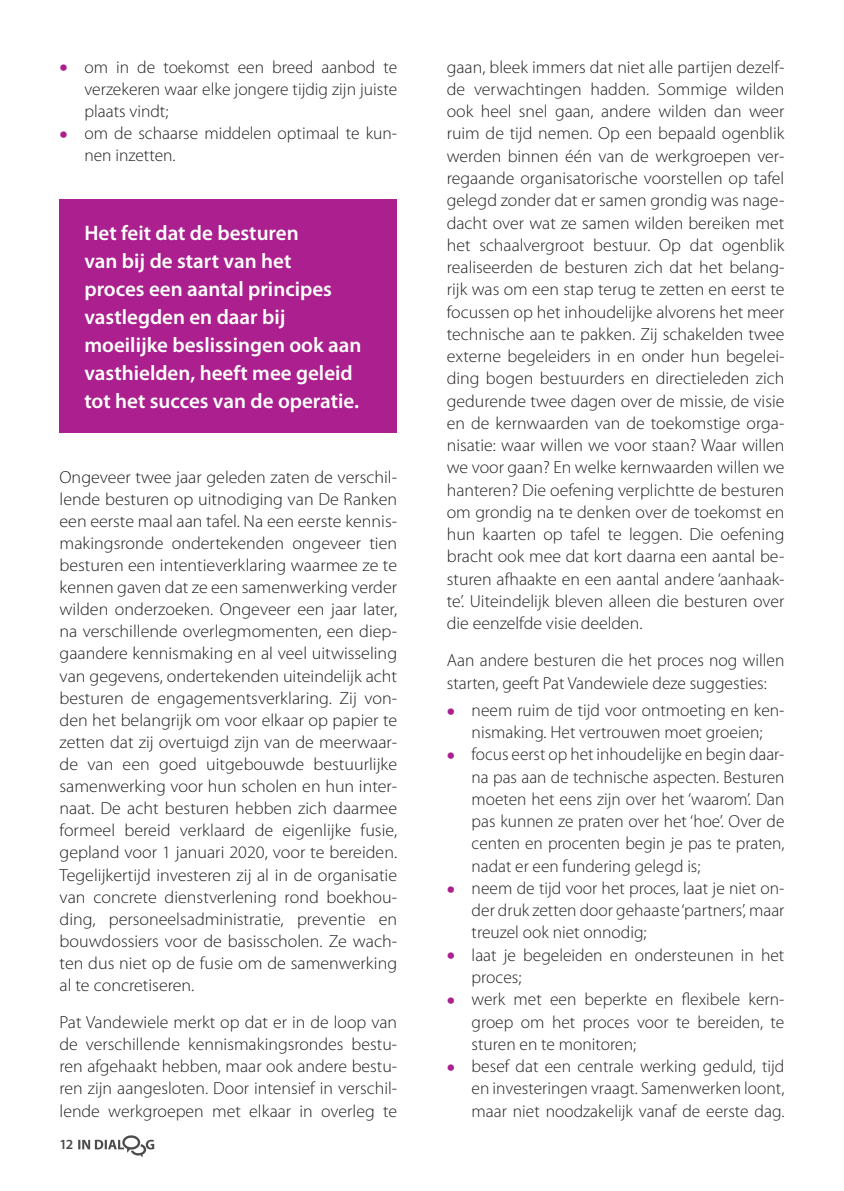
<style>
.page{position:relative;width:844px;height:1191px;background:#fff}
.page>*{position:absolute;margin:0;border:0;box-sizing:border-box;transform-origin:0 0}
.t1{font:600 21px/28px "Myriad Pro";color:#fff}
.t2{font:300 17.5px/22.2px "Myriad Pro";color:#231f20;text-align:justify}
.t3{font:600 14px "Myriad Pro";color:#4b4c4d}
.s1{font-weight:700;font-size:24.5px;color:#ab208e}
</style>
<div class="page">
<svg style="left:78px;top:1135px;width:76px;height:22px"></svg>
<div style="left:60px;top:199px;width:337px;height:234px;background:#ab208e"></div>
<p class="t2" style="left:84px;top:56px;width:314px;text-indent:-25px"><span class="s1">•</span> om in de toekomst een breed aanbod te verzekeren waar elke jongere tijdig zijn juiste plaats vindt;</p>
<p class="t2" style="left:84px;top:122px;width:314px;text-indent:-25px"><span class="s1">•</span> om de schaarse middelen optimaal te kun&shy;nen inzetten.</p>
<p class="t1" style="left:84px;top:219px;width:278px">Het feit dat de besturen<br>van bij de start van het<br>proces een aantal principes vastlegden en daar bij moeilijke beslissingen ook aan vasthielden, heeft mee geleid tot het succes van de operatie.</p>
<p class="t2" style="left:60px;top:466px;width:339px">Ongeveer twee jaar geleden zaten de verschil&shy;lende besturen op uitnodiging van De Ranken een eerste maal aan tafel. Na een eerste kennis&shy;makingsronde ondertekenden ongeveer tien besturen een intentieverklaring waarmee ze te kennen gaven dat ze een samenwerking verder wilden onderzoeken. Ongeveer een jaar later, na verschillende overlegmomenten, een diep&shy;gaandere kennismaking en al veel uitwisseling van gegevens, ondertekenden uiteindelijk acht besturen de engagementsverklaring. Zij von&shy;den het belangrijk om voor elkaar op papier te zetten dat zij overtuigd zijn van de meerwaar&shy;de van een goed uitgebouwde bestuurlijke samenwerking voor hun scholen en hun inter&shy;naat. De acht besturen hebben zich daarmee formeel bereid verklaard de eigenlijke fusie, gepland voor 1 januari 2020, voor te bereiden.<br>Tegelijkertijd investeren zij al in de organisatie van concrete dienstverlening rond boekhou&shy;ding, personeelsadministratie, preventie en bouwdossiers voor de basisscholen. Ze wach&shy;ten dus niet op de fusie om de samenwerking al te concretiseren.</p>
<p class="t2" style="left:60px;top:1011px;width:339px">Pat Vandewiele merkt op dat er in de loop van de verschillende kennismakingsrondes bestu&shy;ren afgehaakt hebben, maar ook andere bestu&shy;ren zijn aangesloten. Door intensief in verschil&shy;lende werkgroepen met elkaar in overleg te</p>
<p class="t3" style="left:60px;top:1136px;width:15px">12</p>
<p class="t2" style="left:446px;top:56px;width:339px">gaan, bleek immers dat niet alle partijen dezelf&shy;de verwachtingen hadden. Sommige wilden ook heel snel gaan, andere wilden dan weer ruim de tijd nemen. Op een bepaald ogenblik werden binnen één van de werkgroepen ver&shy;regaande organisatorische voorstellen op tafel gelegd zonder dat er samen grondig was nage&shy;dacht over wat ze samen wilden bereiken met het schaalvergroot bestuur. Op dat ogenblik realiseerden de besturen zich dat het belang&shy;rijk was om een stap terug te zetten en eerst te focussen op het inhoudelijke alvorens het meer technische aan te pakken. Zij schakelden twee externe begeleiders in en onder hun begelei&shy;ding bogen bestuurders en directieleden zich gedurende twee dagen over de missie, de visie en de kernwaarden van de toekomstige orga&shy;nisatie: waar willen we voor staan? Waar willen we voor gaan? En welke kernwaarden willen we hanteren? Die oefening verplichtte de besturen om grondig na te denken over de toekomst en hun kaarten op tafel te leggen. Die oefening bracht ook mee dat kort daarna een aantal be&shy;sturen afhaakte en een aantal andere ‘aanhaak&shy;te’. Uiteindelijk bleven alleen die besturen over die eenzelfde visie deelden.</p>
<p class="t2" style="left:446px;top:649px;width:339px">Aan andere besturen die het proces nog willen starten, geeft Pat Vandewiele deze suggesties:</p>
<p class="t2" style="left:446px;top:699px;width:339px;text-align:center"><span class="s1">•</span> neem ruim de tijd voor ontmoeting en ken&shy;nismaking. Het vertrouwen moet groeien;</p>
<p class="t2" style="left:471px;top:743px;width:314px;text-indent:-25px"><span class="s1">•</span> focus eerst op het inhoudelijke en begin daar&shy;na pas aan de technische aspecten. Besturen moeten het eens zijn over het ‘waarom’. Dan pas kunnen ze praten over het ‘hoe’. Over de centen en procenten begin je pas te praten, nadat er een fundering gelegd is;</p>
<p class="t2" style="left:471px;top:877px;width:314px;text-indent:-25px"><span class="s1">•</span> neem de tijd voor het proces, laat je niet on&shy;der druk zetten door gehaaste ‘partners’, maar treuzel ook niet onnodig;</p>
<p class="t2" style="left:471px;top:944px;width:314px;text-indent:-25px"><span class="s1">•</span> laat je begeleiden en ondersteunen in het proces;</p>
<p class="t2" style="left:471px;top:988px;width:314px;text-indent:-25px"><span class="s1">•</span> werk met een beperkte en flexibele kern&shy;groep om het proces voor te bereiden, te sturen en te monitoren;</p>
<p class="t2" style="left:471px;top:1055px;width:314px;text-indent:-25px"><span class="s1">•</span> besef dat een centrale werking geduld, tijd en investeringen vraagt. Samenwerken loont, maar niet noodzakelijk vanaf de eerste dag.</p>
</div>
